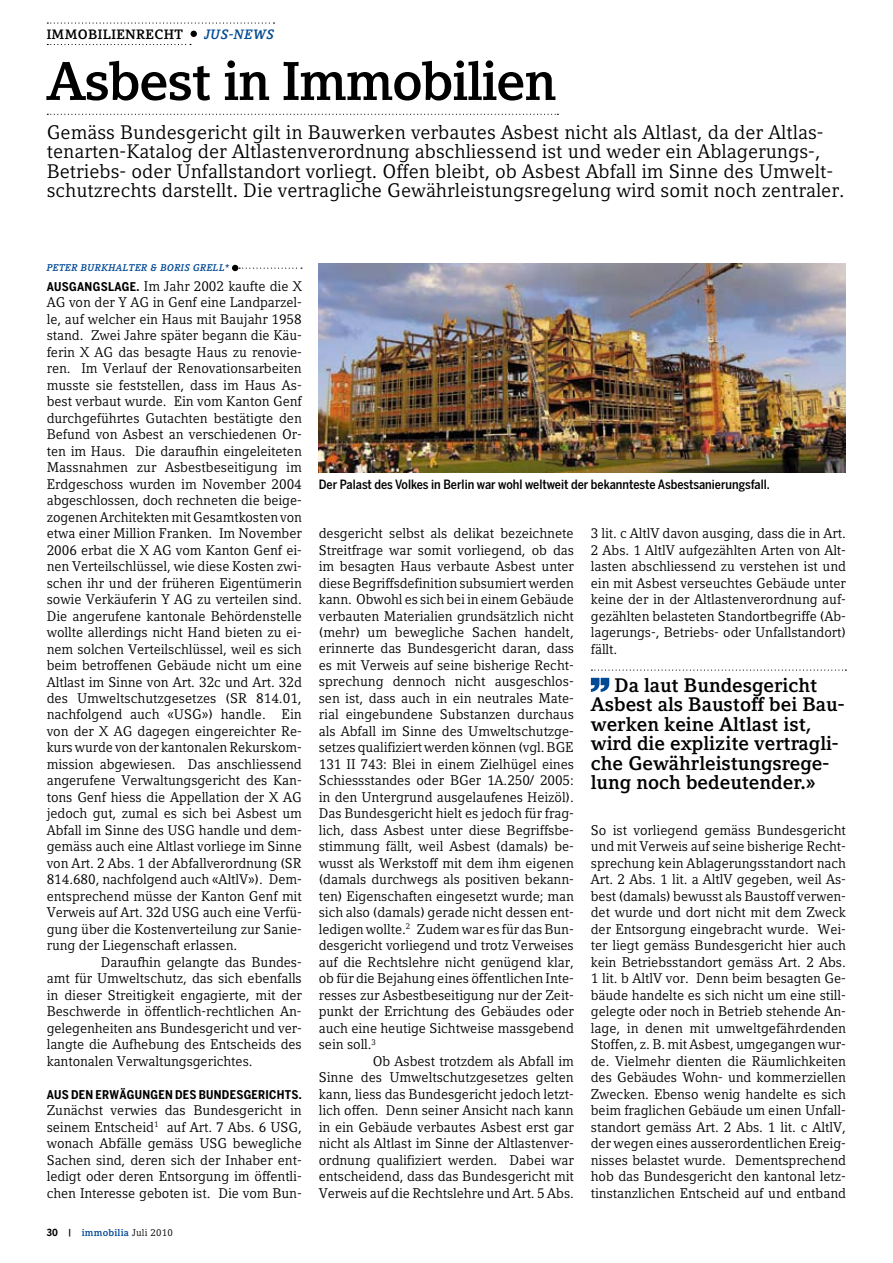
<style>
.page{position:relative;width:893px;height:1263px;background:#fff}
.page>*{position:absolute;margin:0;border:0;box-sizing:border-box;transform-origin:0 0}
.t1{font:700 54px "Compatil Letter LT Pro";letter-spacing:-.025em;color:#000}
.t2{font:19.5px/19.5px "Compatil Letter LT Pro";color:#000}
.t3{font:700 19.5px/19.5px "Compatil Letter LT Pro";color:#000}
.t4{font:13.95px/16.5px "Compatil Letter LT Pro";letter-spacing:-.005em;color:#000;text-align:justify}
.t5{font:700 13.5px "Compatil Letter LT Pro";letter-spacing:.025em;color:#000}
.t6{font:italic 700 13.5px "Compatil Letter LT Pro";letter-spacing:.025em;color:#004993}
.t7{font:500 12.75px "Benton Sans Cond";color:#000}
.t8{font:700 12px "Benton Sans Cond";letter-spacing:.025em;color:#000}
.t9{font:italic 700 9.75px "Compatil Letter LT Pro";letter-spacing:.025em;color:#004993}
.t10{font:700 9.75px "Compatil Letter LT Pro";letter-spacing:.025em;color:#004993}
.s1{font-family:"Benton Sans Cond";font-weight:700;font-size:12px}
.s2{font-family:"Benton Sans Cond";color:#000}
.s3{color:#000}
.s4{font-weight:400;color:#000}
</style>
<div class="page">
<svg style="left:232px;top:265px;width:70px;height:6px"></svg>
<svg style="left:47px;top:114px;width:511px;height:1px"></svg>
<svg style="left:47px;top:22px;width:227px;height:2px"></svg>
<svg style="left:47px;top:44px;width:144px;height:1px"></svg>
<svg style="left:191px;top:31px;width:6px;height:6px"></svg>
<img style="left:319px;top:264px;width:527px;height:208px">
<svg style="left:591px;top:670px;width:255px;height:1px"></svg>
<svg style="left:591px;top:678px;width:18px;height:14px"></svg>
<p class="t5" style="left:47px;top:29px;width:138px">IMMOBILIENRECHT</p>
<p class="t6" style="left:204px;top:26px;width:72px">JUS-NEWS</p>
<h1 class="t1" style="left:47px;top:60px;width:511px">Asbest in Immobilien</h1>
<p class="t2" style="left:47px;top:124px;width:799px">Gemäss Bundesgericht gilt in Bauwerken verbautes Asbest nicht als Altlast, da der Altlas&shy;tenarten-Katalog der Altlastenverordnung abschliessend ist und weder ein Ablagerungs-, Betriebs- oder Unfallstandort vorliegt. Offen bleibt, ob Asbest Abfall im Sinne des Umwelt&shy;schutzrechts darstellt. Die vertragliche Gewährleistungsregelung wird somit noch zentraler.</p>
<p class="t9" style="left:47px;top:262px;width:184px">PETER BURKHALTER &amp; BORIS GRELL*</p>
<p class="t4" style="left:47px;top:279px;width:257px"><span class="s1">AUSGANGSLAGE.</span> Im Jahr 2002 kaufte die X AG von der Y AG in Genf eine Landparzel&shy;le, auf welcher ein Haus mit Baujahr 1958 stand. Zwei Jahre später begann die Käu&shy;ferin X AG das besagte Haus zu renovie&shy;ren. Im Verlauf der Renovationsarbeiten musste sie feststellen, dass im Haus As&shy;best verbaut wurde. Ein vom Kanton Genf durchgeführtes Gutachten bestätigte den Befund von Asbest an verschiedenen Or&shy;ten im Haus. Die daraufhin eingeleiteten Massnahmen zur Asbestbeseitigung im Erdgeschoss wurden im November 2004 abgeschlossen, doch rechneten die beige&shy;zogenen Architekten mit Gesamtkosten von etwa einer Million Franken. Im November 2006 erbat die X AG vom Kanton Genf ei&shy;nen Verteilschlüssel, wie diese Kosten zwi&shy;schen ihr und der früheren Eigentümerin sowie Verkäuferin Y AG zu verteilen sind.<br>Die angerufene kantonale Behördenstelle wollte allerdings nicht Hand bieten zu ei&shy;nem solchen Verteilschlüssel, weil es sich beim betroffenen Gebäude nicht um eine Altlast im Sinne von Art. 32c und Art. 32d des Umweltschutzgesetzes (SR 814.01, nachfolgend auch «USG») handle. Ein von der X AG dagegen eingereichter Re&shy;kurs wurde von der kantonalen Rekurskom&shy;mission abgewiesen. Das anschliessend angerufene Verwaltungsgericht des Kan&shy;tons Genf hiess die Appellation der X AG jedoch gut, zumal es sich bei Asbest um Abfall im Sinne des USG handle und dem&shy;gemäss auch eine Altlast vorliege im Sinne von Art. 2 Abs. 1 der Abfallverordnung (SR 814.680, nachfolgend auch «AltlV»). Dem&shy;entsprechend müsse der Kanton Genf mit Verweis auf Art. 32d USG auch eine Verfü&shy;gung über die Kostenverteilung zur Sanie&shy;rung der Liegenschaft erlassen.</p>
<p class="t4" style="left:47px;top:955px;width:257px;text-indent:54px">Daraufhin gelangte das Bundes&shy;amt für Umweltschutz, das sich ebenfalls in dieser Streitigkeit engagierte, mit der Beschwerde in öffentlich-rechtlichen An&shy;gelegenheiten ans Bundesgericht und ver&shy;langte die Aufhebung des Entscheids des kantonalen Verwaltungsgerichtes.</p>
<p class="t8" style="left:47px;top:1090px;width:257px">AUS DEN ERWÄGUNGEN DES BUNDESGERICHTS.</p>
<p class="t4" style="left:47px;top:1104px;width:257px">Zunächst verwies das Bundesgericht in seinem Entscheid<sup>1</sup> auf Art. 7 Abs. 6 USG, wonach Abfälle gemäss USG bewegliche Sachen sind, deren sich der Inhaber ent&shy;ledigt oder deren Entsorgung im öffentli&shy;chen Interesse geboten ist. Die vom Bun-</p>
<p class="t10" style="left:47px;top:1229px;width:128px"><span class="s2">30</span> <span class="s3">|</span> immobilia <span class="s4">Juli 2010</span></p>
<p class="t7" style="left:319px;top:479px;width:453px">Der Palast des Volkes in Berlin war wohl weltweit der bekannteste Asbestsanierungsfall.</p>
<p class="t4" style="left:319px;top:526px;width:257px">desgericht selbst als delikat bezeichnete Streitfrage war somit vorliegend, ob das im besagten Haus verbaute Asbest unter diese Begriffsdefinition subsumiert werden kann. Obwohl es sich bei in einem Gebäude verbauten Materialien grundsätzlich nicht (mehr) um bewegliche Sachen handelt, erinnerte das Bundesgericht daran, dass es mit Verweis auf seine bisherige Recht&shy;sprechung dennoch nicht ausgeschlos&shy;sen ist, dass auch in ein neutrales Mate&shy;rial eingebundene Substanzen durchaus als Abfall im Sinne des Umweltschutzge&shy;setzes qualifiziert werden können (vgl. BGE 131 II 743: Blei in einem Zielhügel eines Schiessstandes oder BGer 1A.250/ 2005: in den Untergrund ausgelaufenes Heizöl).<br>Das Bundesgericht hielt es jedoch für frag&shy;lich, dass Asbest unter diese Begriffsbe&shy;stimmung fällt, weil Asbest (damals) be&shy;wusst als Werkstoff mit dem ihm eigenen (damals durchwegs als positiven bekann&shy;ten) Eigenschaften eingesetzt wurde; man sich also (damals) gerade nicht dessen ent&shy;ledigen wollte.<sup>2</sup> Zudem war es für das Bun&shy;desgericht vorliegend und trotz Verweises auf die Rechtslehre nicht genügend klar, ob für die Bejahung eines öffentlichen Inte&shy;resses zur Asbestbeseitigung nur der Zeit&shy;punkt der Errichtung des Gebäudes oder auch eine heutige Sichtweise massgebend sein soll.<sup>3</sup></p>
<p class="t4" style="left:319px;top:1054px;width:257px;text-indent:54px">Ob Asbest trotzdem als Abfall im Sinne des Umweltschutzgesetzes gelten kann, liess das Bundesgericht jedoch letzt&shy;lich offen. Denn seiner Ansicht nach kann in ein Gebäude verbautes Asbest erst gar nicht als Altlast im Sinne der Altlastenver&shy;ordnung qualifiziert werden. Dabei war entscheidend, dass das Bundesgericht mit Verweis auf die Rechtslehre und Art. 5 Abs.</p>
<p class="t4" style="left:591px;top:526px;width:257px">3 lit. c AltlV davon ausging, dass die in Art.<br>2 Abs. 1 AltlV aufgezählten Arten von Alt&shy;lasten abschliessend zu verstehen ist und ein mit Asbest verseuchtes Gebäude unter keine der in der Altlastenverordnung auf&shy;gezählten belasteten Standortbegriffe (Ab&shy;lagerungs-, Betriebs- oder Unfallstandort) fällt.</p>
<h2 class="t3" style="left:591px;top:677px;width:255px;text-indent:24px">Da laut Bundesgericht<br>Asbest als Baustoff bei Bau&shy;werken keine Altlast ist, wird die explizite vertragli&shy;che Gewährleistungsrege&shy;lung noch bedeutender.»</h2>
<p class="t4" style="left:591px;top:823px;width:257px">So ist vorliegend gemäss Bundesgericht und mit Verweis auf seine bisherige Recht&shy;sprechung kein Ablagerungsstandort nach Art. 2 Abs. 1 lit. a AltlV gegeben, weil As&shy;best (damals) bewusst als Baustoff verwen&shy;det wurde und dort nicht mit dem Zweck der Entsorgung eingebracht wurde. Wei&shy;ter liegt gemäss Bundesgericht hier auch kein Betriebsstandort gemäss Art. 2 Abs.<br>1 lit. b AltlV vor. Denn beim besagten Ge&shy;bäude handelte es sich nicht um eine still&shy;gelegte oder noch in Betrieb stehende An&shy;lage, in denen mit umweltgefährdenden Stoffen, z. B. mit Asbest, umgegangen wur&shy;de. Vielmehr dienten die Räumlichkeiten des Gebäudes Wohn- und kommerziellen Zwecken. Ebenso wenig handelte es sich beim fraglichen Gebäude um einen Unfall&shy;standort gemäss Art. 2 Abs. 1 lit. c AltlV, der wegen eines ausserordentlichen Ereig&shy;nisses belastet wurde. Dementsprechend hob das Bundesgericht den kantonal letz&shy;tinstanzlichen Entscheid auf und entband</p>
</div>
